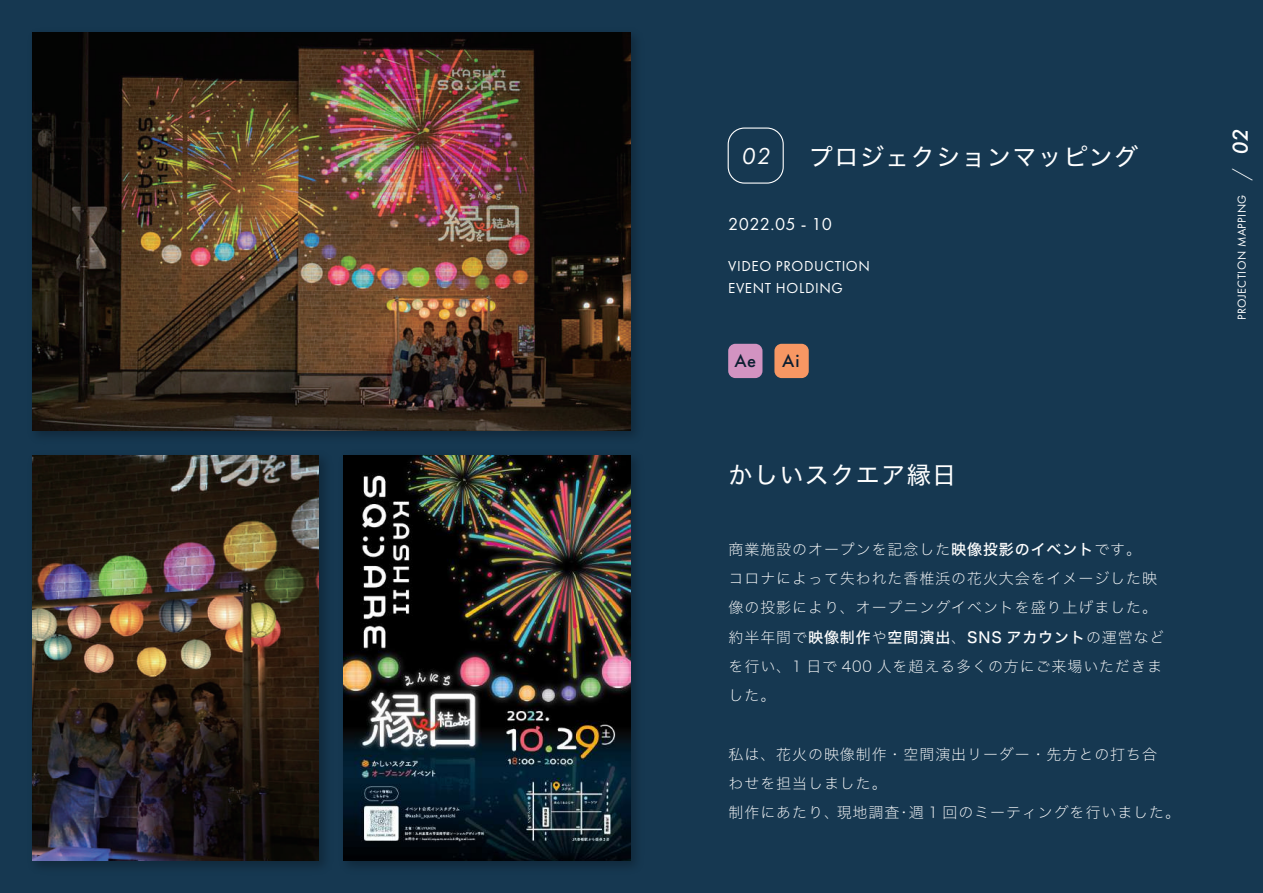
<style>
.page{position:relative;width:1263px;height:893px;background:#163851}
.page>*{position:absolute;margin:0;border:0;box-sizing:border-box;transform-origin:0 0}
.t1{font:24px "Hiragino Sans W4";letter-spacing:.06em;color:#fff}
.t2{font:italic 24px "Futura PT";color:#fff}
.t3{font:italic 500 22.5px "Futura PT";color:#fff}
.t4{font:300 22.5px "Futura PT";color:#fff}
.t5{font:500 18.75px "Futura PT";color:#0d1f32}
.t6{font:18px "Futura PT";letter-spacing:.02em;color:#fff}
.t7{font:15px/29.2px "Hiragino Sans W1";letter-spacing:.06em;color:#fff}
.t8{font:15px "Hiragino Sans W5";letter-spacing:.06em;color:#fff}
.t9{font:15px/22.5px "Futura PT";letter-spacing:.04em;color:#fff}
.t10{font:12px "Futura PT";letter-spacing:.04em;color:#fff}
.s1{font-family:"Hiragino Sans W5"}
.s2{font-family:"Hiragino Sans W1"}
</style>
<div class="page">
<img style="left:32px;top:32px;width:604px;height:835px">
<img style="left:32px;top:32px;width:598px;height:398px">
<img style="left:343px;top:455px;width:287px;height:406px">
<img style="left:32px;top:455px;width:287px;height:406px">
<div style="left:728px;top:128px;width:56px;height:56px;border:1px solid #fff;border-radius:16px"></div>
<div style="left:774px;top:344px;width:35px;height:34px;background:#f79763;border-radius:7px"></div>
<div style="left:728px;top:344px;width:34px;height:34px;background:#d293c1;border-radius:7px"></div>
<h1 class="t2" style="left:741px;top:142px;width:30px">02</h1>
<h1 class="t1" style="left:809px;top:136px;width:331px">プロジェクションマッピング</h1>
<p class="t6" style="left:728px;top:213px;width:106px">2022.05 - 10</p>
<p class="t9" style="left:728px;top:254px;width:143px">VIDEO PRODUCTION<br>EVENT HOLDING</p>
<p class="t5" style="left:734px;top:349px;width:23px">Ae</p>
<p class="t5" style="left:782px;top:349px;width:19px">Ai</p>
<h1 class="t1" style="left:729px;top:453px;width:229px">かしいスクエア縁日</h1>
<p class="t7" style="left:729px;top:533px;width:430px">商業施設のオープンを記念した<span class="s1">映像投影のイベント</span>です。コロナによって失われた香椎浜の花火大会をイメージした映像の投影により、オープニングイベントを盛り上げました。</p>
<p class="t8" style="left:729px;top:623px;width:437px"><span class="s2">約半年間で</span>映像制作<span class="s2">や</span>空間演出<span class="s2">、</span>SNS アカウント<span class="s2">の運営など</span></p>
<p class="t7" style="left:729px;top:650px;width:435px">を行い、1 日で 400 人を超える多くの方にご来場いただきました。</p>
<p class="t7" style="left:729px;top:738px;width:453px">私は、花火の映像制作・空間演出リーダー・先方との打ち合<br>わせを担当しました。<br>制作にあたり、現地調査・週 1 回のミーティングを行いました。</p>
<h2 class="t3" style="left:1226px;top:155px;width:28px;rotate:-90deg">02</h2>
<h2 class="t4" style="left:1228px;top:181px;width:14px;rotate:-90deg">/</h2>
<p class="t10" style="left:1234px;top:320px;width:127px;rotate:-90deg">PROJECTION MAPPING</p>
</div>
